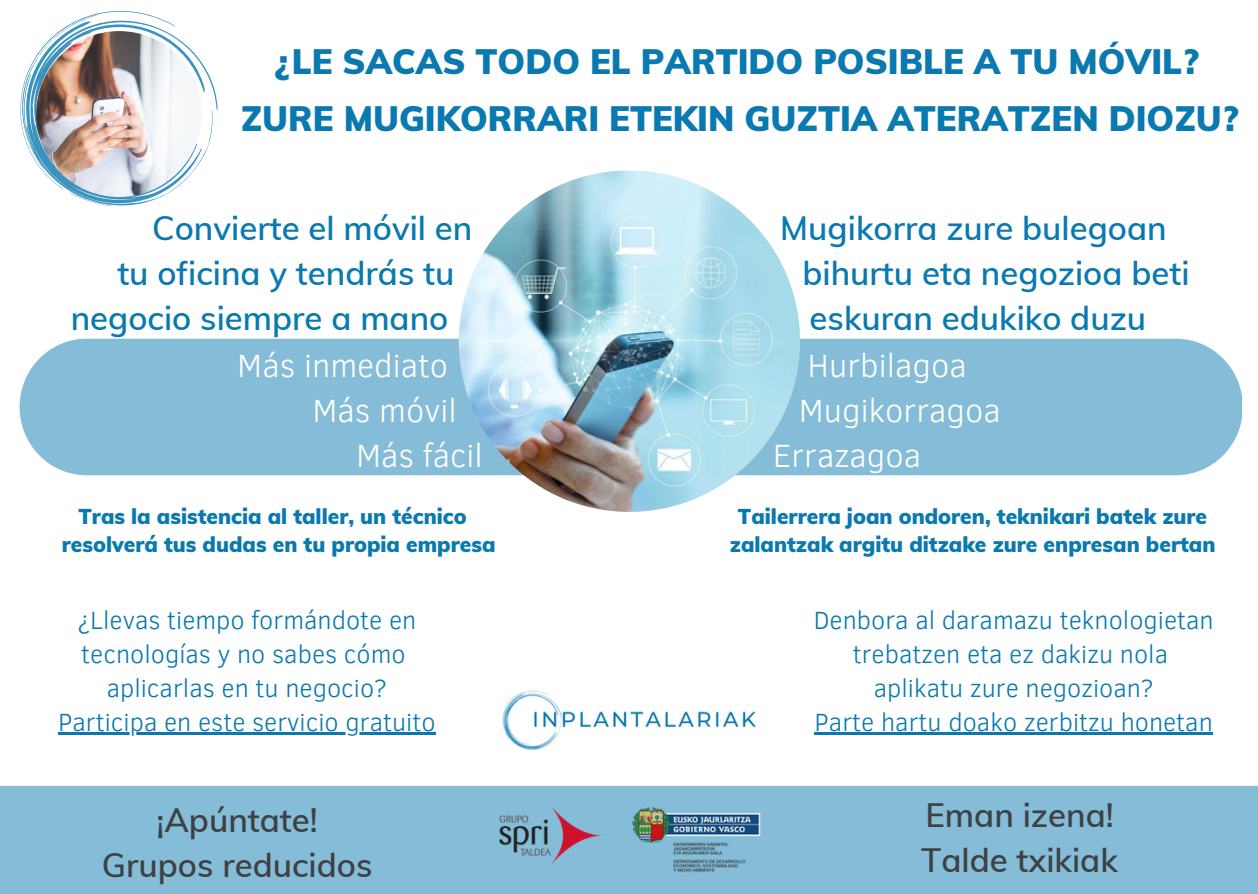
<style>
.page{position:relative;width:1258px;height:894px;background:#fff}
.page>*{position:absolute;margin:0;border:0;box-sizing:border-box;transform-origin:0 0}
.t1{font:900 34.5px/56.7px "Muli";color:#0979b0;text-align:center}
.t2{font:600 33px/45px "Muli";color:#0979b0}
.t3{font:300 33px "Clear Sans";color:#fff}
.t4{font:600 33px/45px "Muli";color:#3e4144;text-align:center}
.t5{font:300 25.5px/33.9px "Clear Sans";color:#0979b0;text-align:center}
.t6{font:900 21px/27.9px "Muli";color:#0979b0;text-align:center}
</style>
<div class="page">
<div style="left:20px;top:338px;width:1222px;height:137px;background:#85bcd7;border-radius:68px"></div>
<svg style="left:20px;top:11px;width:198px;height:195px"></svg>
<img style="left:36px;top:31px;width:166px;height:166px;border-radius:50%">
<div style="left:0;top:785px;width:1258px;height:108px;background:#85bcd7"></div>
<img style="left:499px;top:806px;width:262px;height:67px">
<img style="left:502px;top:690px;width:254px;height:60px">
<img style="left:459px;top:170px;width:341px;height:341px;border-radius:50%">
<hr style="left:814px;top:732px;width:399px;height:2px;background:#0979b0">
<hr style="left:58px;top:732px;width:378px;height:2px;background:#0979b0">
<h1 class="t1" style="left:241px;top:33px;width:999px">¿LE SACAS TODO EL PARTIDO POSIBLE A TU MÓVIL?<br>ZURE MUGIKORRARI ETEKIN GUZTIA ATERATZEN DIOZU?</h1>
<p class="t2" style="left:152px;top:204px;width:322px">Convierte el móvil en</p>
<p class="t2" style="left:117px;top:249px;width:339px">tu oficina y tendrás tu</p>
<p class="t2" style="left:71px;top:294px;width:379px">negocio siempre a mano</p>
<p class="t3" style="left:237px;top:341px;width:212px">Más inmediato</p>
<p class="t3" style="left:312px;top:386px;width:146px">Más móvil</p>
<p class="t3" style="left:356px;top:431px;width:128px">Más fácil</p>
<p class="t2" style="left:802px;top:204px;width:389px;text-indent:-22px">Mugikorra zure bulegoan bihurtu eta negozioa beti eskuran edukiko duzu</p>
<p class="t3" style="left:807px;top:341px;width:161px">Hurbilagoa</p>
<p class="t3" style="left:799px;top:386px;width:203px">Mugikorragoa</p>
<p class="t3" style="left:773px;top:431px;width:150px">Errazagoa</p>
<p class="t6" style="left:62px;top:502px;width:435px">Tras la asistencia al taller, un técnico resolverá tus dudas en tu propia empresa</p>
<p class="t6" style="left:730px;top:502px;width:487px">Tailerrera joan ondoren, teknikari batek zure zalantzak argitu ditzake zure enpresan bertan</p>
<p class="t5" style="left:58px;top:601px;width:379px">¿Llevas tiempo formándote en tecnologías y no sabes cómo aplicarlas en tu negocio?<br>Participa en este servicio gratuito</p>
<p class="t5" style="left:814px;top:601px;width:402px">Denbora al daramazu teknologietan trebatzen eta ez dakizu nola aplikatu zure negozioan?<br>Parte hartu doako zerbitzu honetan</p>
<p class="t4" style="left:102px;top:796px;width:272px">¡Apúntate!<br>Grupos reducidos</p>
<p class="t4" style="left:921px;top:792px;width:198px;text-align:left">Eman izena!<br>Talde txikiak</p>
</div>
